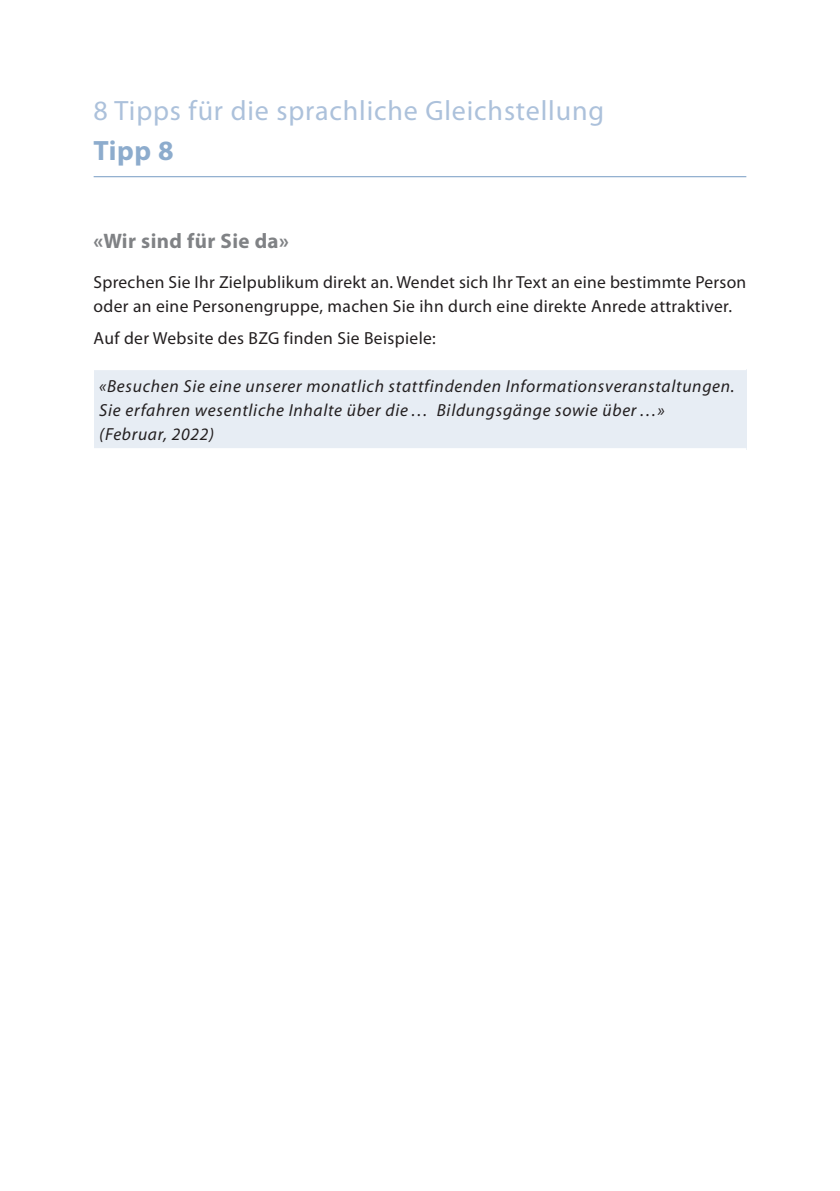
<style>
.page{position:relative;width:840px;height:1191px;background:#fff}
.page>*{position:absolute;margin:0;border:0;box-sizing:border-box;transform-origin:0 0}
.t1{font:28px "Myriad Pro";letter-spacing:.03em;color:#acc1db}
.t2{font:700 28px "Myriad Pro";color:#8daccd}
.t3{font:700 21px "Myriad Pro";letter-spacing:.02em;color:#808285}
.t4{font:17.6px/24px "Myriad Pro";letter-spacing:.02em;color:#231f20}
.t5{font:italic 17.6px/24px "Myriad Pro";letter-spacing:.04em;color:#231f20}
</style>
<div class="page">
<hr style="left:94px;top:176px;width:652px;height:1px;background:#8daccd">
<div style="left:94px;top:369px;width:652px;height:80px;background:#e7edf4"></div>
<hr style="left:94px;top:368px;width:652px;height:2px;background:#fff">
<hr style="left:94px;top:448px;width:652px;height:2px;background:#fff">
<h1 class="t1" style="left:94px;top:95px;width:511px">8 Tipps für die sprachliche Gleichstellung</h1>
<h1 class="t2" style="left:94px;top:135px;width:81px">Tipp 8</h1>
<p class="t3" style="left:94px;top:229px;width:197px">«Wir sind für Sie da»</p>
<p class="t4" style="left:94px;top:270px;width:653px">Sprechen Sie Ihr Zielpublikum direkt an. Wendet sich Ihr Text an eine bestimmte Person oder an eine Personengruppe, machen Sie ihn durch eine direkte Anrede attraktiver.</p>
<p class="t4" style="left:94px;top:326px;width:343px">Auf der Website des BZG finden Sie Beispiele:</p>
<p class="t5" style="left:99px;top:374px;width:636px">«Besuchen Sie eine unserer monatlich stattfindenden Informationsveranstaltungen.<br>Sie erfahren wesentliche Inhalte über die … Bildungsgänge sowie über …» (Februar, 2022)</p>
</div>
